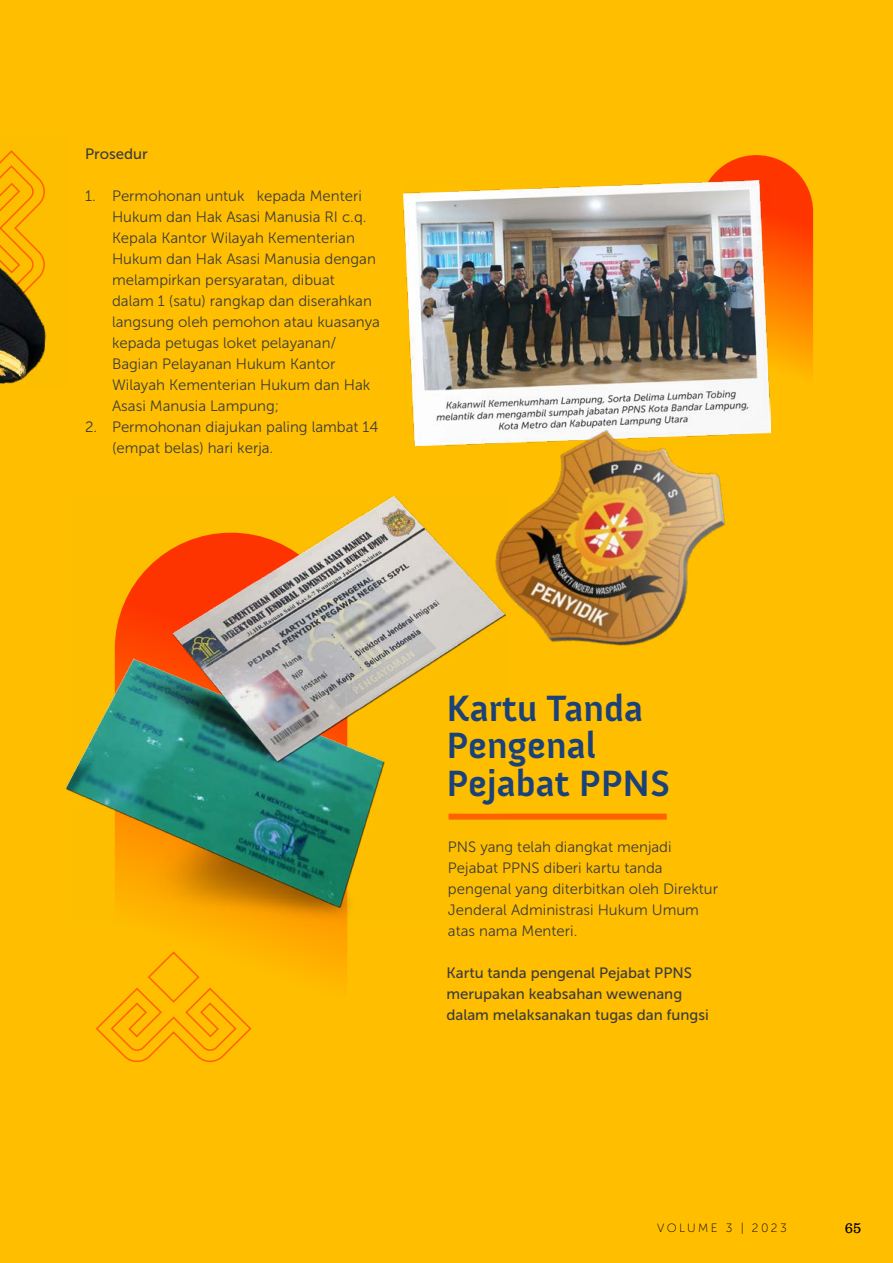
<style>
.page{position:relative;width:893px;height:1263px;background:#ffbf00}
.page>*{position:absolute;margin:0;border:0;box-sizing:border-box;transform-origin:0 0}
.t1{font:700 37.5px/37.5px "Anivers";color:#1b4278}
.t2{font:15px/21px "Museo Sans 300";color:#3d3c3d}
.t3{font:15px/21px "Museo Sans 500";color:#3d3c3d}
.t4{font:300 15px "Pulpo";color:#000}
.t5{font:12px "Museo Sans 100";letter-spacing:.2em;color:#000}
</style>
<div class="page">
<svg style="left:699px;top:155px;width:114px;height:277px"></svg>
<svg style="left:115px;top:533px;width:232px;height:567px"></svg>
<img style="left:404px;top:180px;width:367px;height:265px">
<img style="left:66px;top:495px;width:440px;height:431px">
<svg style="left:96px;top:950px;width:157px;height:115px"></svg>
<img style="left:467px;top:394px;width:286px;height:300px">
<div style="left:449px;top:814px;width:218px;height:6px;background:#ff6300"></div>
<img style="left:0;top:150px;width:47px;height:234px">
<p class="t3" style="left:85px;top:143px;width:64px">Prosedur</p>
<p class="t2" style="left:112px;top:185px;width:270px;text-indent:-27px">1. Permohonan untuk kepada Menteri Hukum dan Hak Asasi Manusia RI c.q.<br>Kepala Kantor Wilayah Kementerian Hukum dan Hak Asasi Manusia dengan melampirkan persyaratan, dibuat dalam 1 (satu) rangkap dan diserahkan langsung oleh pemohon atau kuasanya kepada petugas loket pelayanan/ Bagian Pelayanan Hukum Kantor Wilayah Kementerian Hukum dan Hak Asasi Manusia Lampung;</p>
<p class="t2" style="left:112px;top:416px;width:268px;text-indent:-27px">2. Permohonan diajukan paling lambat 14 (empat belas) hari kerja.</p>
<h1 class="t1" style="left:446px;top:690px;width:225px">Kartu Tanda<br>Pengenal<br>Pejabat PPNS</h1>
<p class="t2" style="left:448px;top:836px;width:272px">PNS yang telah diangkat menjadi<br>Pejabat PPNS diberi kartu tanda pengenal yang diterbitkan oleh Direktur<br>Jenderal Administrasi Hukum Umum atas nama Menteri.</p>
<p class="t3" style="left:446px;top:962px;width:264px">Kartu tanda pengenal Pejabat PPNS merupakan keabsahan wewenang dalam melaksanakan tugas dan fungsi</p>
<p class="t5" style="left:657px;top:1221px;width:131px">VOLUME 3 | 2023</p>
<p class="t4" style="left:845px;top:1219px;width:18px">65</p>
</div>
